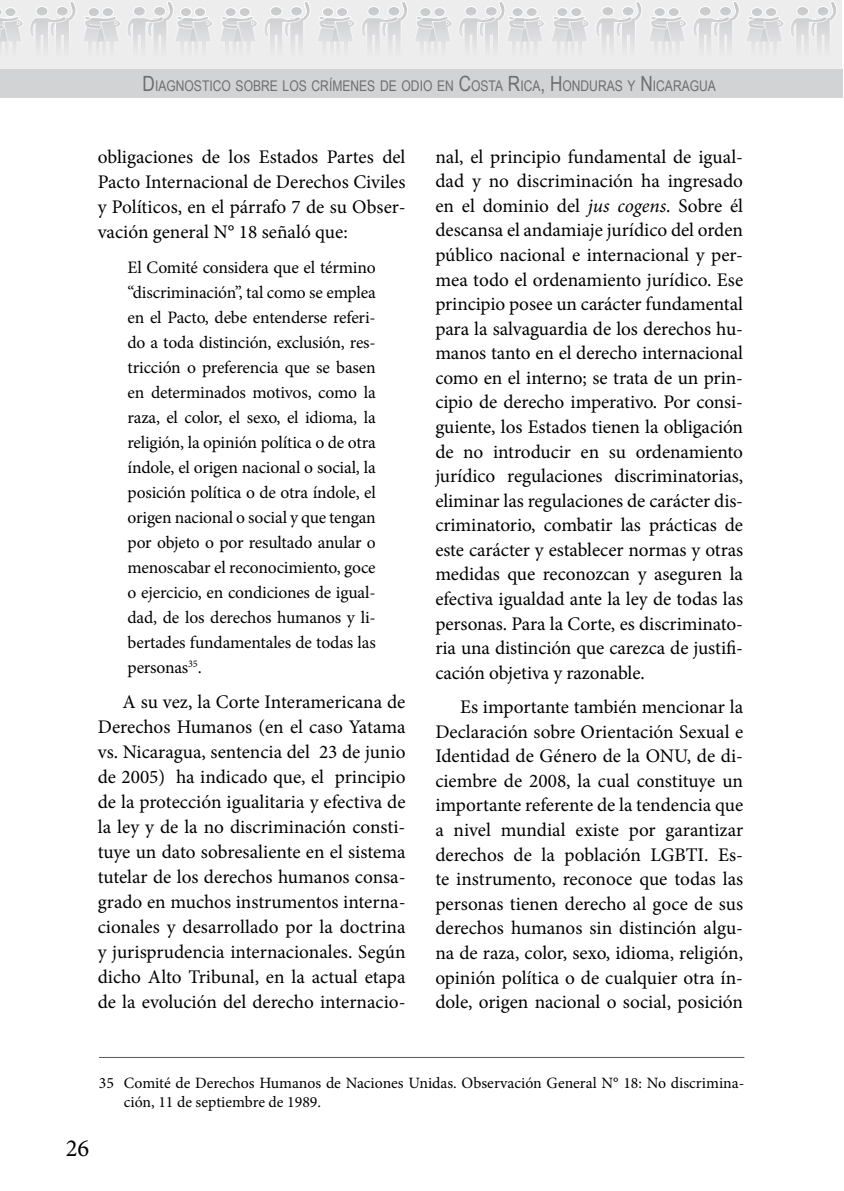
<style>
.page{position:relative;width:844px;height:1191px;background:#fff}
.page>*{position:absolute;margin:0;border:0;box-sizing:border-box;transform-origin:0 0}
.t1{font:24.5px "Minion Pro";color:#000}
.t2{font:19.25px/24.5px "Minion Pro";color:#000;text-align:justify}
.t3{font:17.5px/25px "Minion Pro";letter-spacing:-.01em;color:#000;text-align:justify}
.t4{font:15.75px/18.9px "Minion Pro";color:#000}
.t5{font:14.7px "Arial Narrow";color:#6d6e71}
.s1{font-size:21px}
.s2{font-style:italic}
</style>
<div class="page">
<div style="left:0;top:0;width:841px;height:82px;background:#ededee"></div>
<div style="left:0;top:69px;width:841px;height:29px;background:#d1d3d4"></div>
<svg style="left:0;top:1px;width:837px;height:43px"></svg>
<div style="left:512px;top:8px;width:11px;height:9px;background:#c7c8ca;border-radius:50%"></div>
<div style="left:511px;top:7px;width:12px;height:10px;border:1px solid #fff;border-radius:50%"></div>
<div style="left:526px;top:8px;width:11px;height:9px;background:#c7c8ca;border-radius:50%"></div>
<div style="left:525px;top:7px;width:12px;height:10px;border:1px solid #fff;border-radius:50%"></div>
<hr style="left:99px;top:1057px;width:645px;height:1px;background:#58595b">
<p class="t5" style="left:143px;top:75px;width:574px"><span class="s1">D</span>IAGNOSTICO SOBRE LOS CRÍMENES DE ODIO EN <span class="s1">C</span>OSTA <span class="s1">R</span>ICA<span class="s1">, H</span>ONDURAS Y <span class="s1">N</span> ICARAGUA</p>
<p class="t2" style="left:98px;top:144px;width:309px;line-height:25px">obligaciones de los Estados Partes del Pacto Internacional de Derechos Civiles y Políticos, en el párrafo 7 de su Obser&shy;vación general N° 18 señaló que:</p>
<p class="t3" style="left:127px;top:255px;width:250px">El Comité considera que el término “discriminación”, tal como se emplea en el Pacto, debe entenderse referi&shy;do a toda distinción, exclusión, res&shy;tricción o preferencia que se basen en determinados motivos, como la raza, el color, el sexo, el idioma, la religión, la opinión política o de otra índole, el origen nacional o social, la posición política o de otra índole, el origen nacional o social y que tengan por objeto o por resultado anular o menoscabar el reconocimiento, goce o ejercicio, en condiciones de igual&shy;dad, de los derechos humanos y li&shy;bertades fundamentales de todas las personas<sup>35</sup>.</p>
<p class="t2" style="left:98px;top:689px;width:309px;line-height:25px;text-indent:25px">A su vez, la Corte Interamericana de Derechos Humanos (en el caso Yatama vs. Nicaragua, sentencia del 23 de junio de 2005) ha indicado que, el principio de la protección igualitaria y efectiva de la ley y de la no discriminación consti&shy;tuye un dato sobresaliente en el sistema tutelar de los derechos humanos consa&shy;grado en muchos instrumentos interna&shy;cionales y desarrollado por la doctrina y jurisprudencia internacionales. Según dicho Alto Tribunal, en la actual etapa de la evolución del derecho internacio-</p>
<p class="t2" style="left:435px;top:144px;width:309px">nal, el principio fundamental de igual&shy;dad y no discriminación ha ingresado en el dominio del <span class="s2">jus cogens</span>. Sobre él descansa el andamiaje jurídico del orden público nacional e internacional y per&shy;mea todo el ordenamiento jurídico. Ese principio posee un carácter fundamental para la salvaguardia de los derechos hu&shy;manos tanto en el derecho internacional como en el interno; se trata de un prin&shy;cipio de derecho imperativo. Por consi&shy;guiente, los Estados tienen la obligación de no introducir en su ordenamiento jurídico regulaciones discriminatorias, eliminar las regulaciones de carácter dis&shy;criminatorio, combatir las prácticas de este carácter y establecer normas y otras medidas que reconozcan y aseguren la efectiva igualdad ante la ley de todas las personas. Para la Corte, es discriminato&shy;ria una distinción que carezca de justifi&shy;cación objetiva y razonable.</p>
<p class="t2" style="left:435px;top:695px;width:309px;text-indent:25px">Es importante también mencionar la Declaración sobre Orientación Sexual e Identidad de Género de la ONU, de di&shy;ciembre de 2008, la cual constituye un importante referente de la tendencia que a nivel mundial existe por garantizar derechos de la población LGBTI. Es&shy;te instrumento, reconoce que todas las personas tienen derecho al goce de sus derechos humanos sin distinción algu&shy;na de raza, color, sexo, idioma, religión, opinión política o de cualquier otra ín&shy;dole, origen nacional o social, posición</p>
<p class="t4" style="left:124px;top:1074px;width:622px;text-indent:-25px">35 Comité de Derechos Humanos de Naciones Unidas. Observación General N° 18: No discrimina&shy;ción, 11 de septiembre de 1989.</p>
<p class="t1" style="left:66px;top:1132px;width:25px">26</p>
</div>
